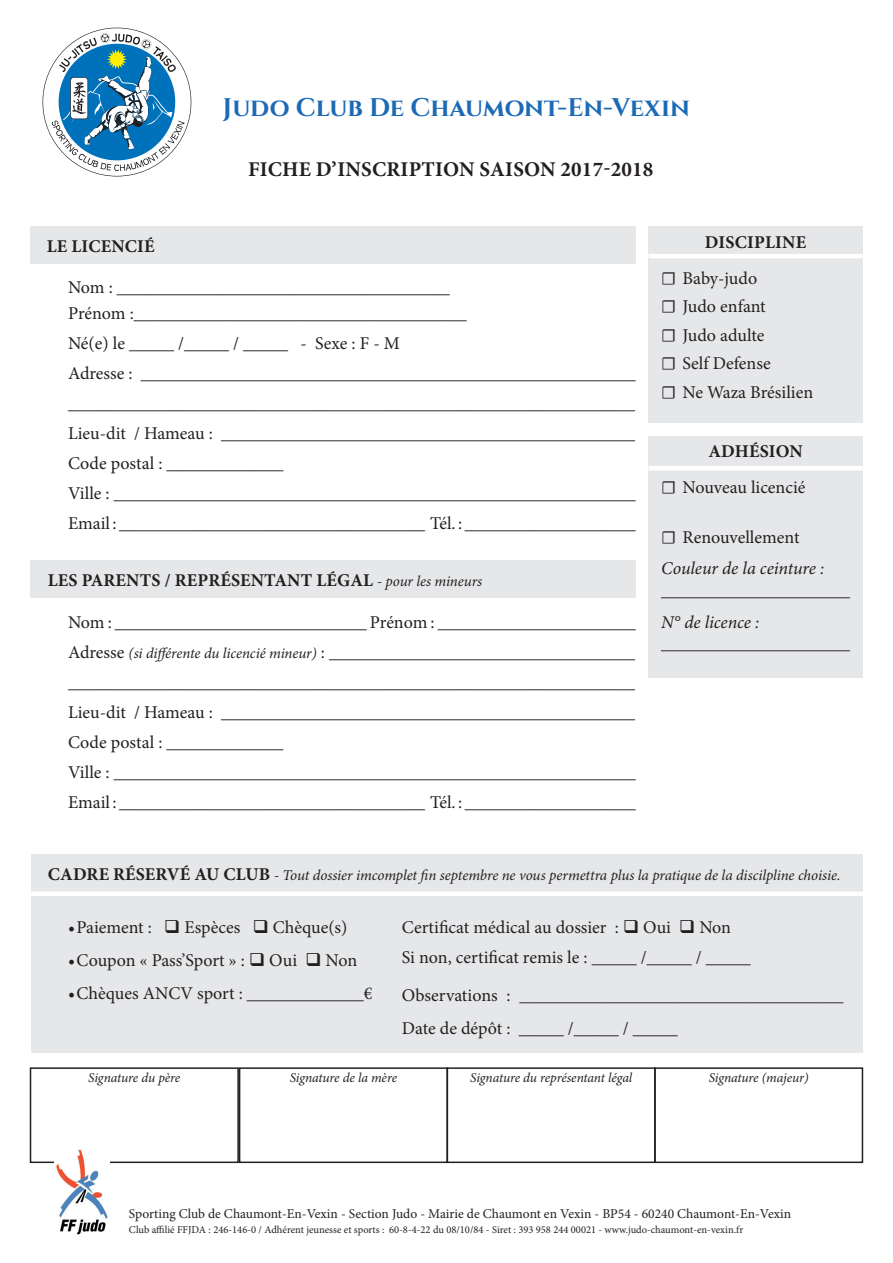
<style>
.page{position:relative;width:893px;height:1263px;background:#fff}
.page>*{position:absolute;margin:0;border:0;box-sizing:border-box;transform-origin:0 0}
.t1{font:700 25.5px "Cinzel";color:#1c6ab5}
.t2{font:700 21px "Minion Pro";letter-spacing:.01em;color:#231f20}
.t3{font:18px/30px "Minion Pro";color:#231f20}
.t4{font:italic 18px/21.6px "Minion Pro";letter-spacing:-.005em;color:#231f20}
.t5{font:700 18px "Minion Pro";letter-spacing:.01em;color:#231f20}
.t6{font:italic 15px "Minion Pro";letter-spacing:-.005em;color:#231f20}
.t7{font:13.5px "Minion Pro";color:#231f20}
.t8{font:italic 13.5px "Minion Pro";letter-spacing:-.01em;color:#231f20}
.t9{font:10.5px "Minion Pro";color:#231f20}
.s1{font-weight:400;font-style:italic;font-size:15px}
.s2{font-style:italic;font-size:15px}
.s3{font-weight:700;font-style:normal;font-size:18px}
</style>
<div class="page">
<div style="left:30px;top:1067px;width:209px;height:96px;border:2px solid #231f20"></div>
<div style="left:239px;top:1067px;width:209px;height:96px;border:2px solid #231f20"></div>
<div style="left:447px;top:1067px;width:209px;height:96px;border:2px solid #231f20"></div>
<div style="left:654px;top:1067px;width:209px;height:96px;border:2px solid #231f20"></div>
<div style="left:31px;top:854px;width:832px;height:198px;background:#e6e7e9"></div>
<svg style="left:43px;top:28px;width:148px;height:148px"></svg>
<img style="left:54px;top:1149px;width:56px;height:86px">
<div style="left:30px;top:226px;width:606px;height:38px;background:#e6e7e9"></div>
<div style="left:31px;top:560px;width:605px;height:38px;background:#e6e7e9"></div>
<div style="left:648px;top:226px;width:215px;height:196px;background:#e6e7e9"></div>
<hr style="left:648px;top:254px;width:215px;height:4px;background:#fff">
<div style="left:648px;top:436px;width:215px;height:241px;background:#e6e7e9"></div>
<hr style="left:648px;top:466px;width:215px;height:4px;background:#fff">
<div style="left:31px;top:891px;width:839px;height:5px;background:#fff"></div>
<p class="t1" style="left:223px;top:92px;width:469px">Judo Club De Chaumont-En-Vexin</p>
<p class="t2" style="left:248px;top:155px;width:407px">FICHE D’INSCRIPTION SAISON 2017-2018</p>
<p class="t5" style="left:47px;top:233px;width:109px">LE LICENCIÉ</p>
<p class="t3" style="left:68px;top:273px;width:383px">Nom : _____________________________________</p>
<p class="t3" style="left:68px;top:298px;width:400px">Prénom :_____________________________________</p>
<p class="t3" style="left:68px;top:328px;width:333px">Né(e) le _____ /_____ / _____ - Sexe : F - M</p>
<p class="t3" style="left:68px;top:358px;width:569px">Adresse : _______________________________________________________ _______________________________________________________________</p>
<p class="t3" style="left:68px;top:418px;width:569px">Lieu-dit / Hameau : ______________________________________________</p>
<p class="t3" style="left:68px;top:448px;width:217px">Code postal : _____________</p>
<p class="t3" style="left:68px;top:478px;width:569px">Ville : __________________________________________________________</p>
<p class="t3" style="left:68px;top:508px;width:569px">Email : __________________________________ Tél. : ___________________</p>
<p class="t5" style="left:48px;top:567px;width:436px">LES PARENTS / REPRÉSENTANT LÉGAL <span class="s1">- pour les mineurs</span></p>
<p class="t3" style="left:68px;top:607px;width:569px">Nom : ____________________________ Prénom : ______________________</p>
<p class="t3" style="left:68px;top:637px;width:569px">Adresse <span class="s2">(si différente du licencié mineur)</span> : __________________________________ _______________________________________________________________</p>
<p class="t3" style="left:68px;top:697px;width:569px">Lieu-dit / Hameau : ______________________________________________</p>
<p class="t3" style="left:68px;top:727px;width:217px">Code postal : _____________</p>
<p class="t3" style="left:68px;top:757px;width:569px">Ville : __________________________________________________________</p>
<p class="t3" style="left:68px;top:787px;width:569px">Email : __________________________________ Tél. : ___________________</p>
<p class="t5" style="left:705px;top:229px;width:103px">DISCIPLINE</p>
<p class="t3" style="left:661px;top:263px;width:97px">☐ Baby-judo</p>
<p class="t3" style="left:661px;top:291px;width:106px">☐ Judo enfant</p>
<p class="t3" style="left:661px;top:320px;width:105px">☐ Judo adulte</p>
<p class="t3" style="left:661px;top:348px;width:111px">☐ Self Defense</p>
<p class="t3" style="left:661px;top:377px;width:153px">☐ Ne Waza Brésilien</p>
<p class="t5" style="left:708px;top:439px;width:96px">ADHÉSION</p>
<p class="t3" style="left:661px;top:473px;width:146px">☐ Nouveau licencié</p>
<p class="t3" style="left:661px;top:522px;width:140px">☐ Renouvellement</p>
<p class="t4" style="left:661px;top:558px;width:190px">Couleur de la ceinture : _____________________</p>
<p class="t4" style="left:661px;top:611px;width:190px">N° de licence : _____________________</p>
<p class="t6" style="left:48px;top:865px;width:794px"><span class="s3">CADRE RÉSERVÉ AU CLUB</span> - Tout dossier imcomplet fin septembre ne vous permettra plus la pratique de la discilpline choisie.</p>
<p class="t3" style="left:68px;top:912px;width:281px">• Paiement : ❑ Espèces ❑ Chèque(s)</p>
<p class="t3" style="left:68px;top:945px;width:291px">• Coupon « Pass’Sport » : ❑ Oui ❑ Non</p>
<p class="t3" style="left:68px;top:978px;width:306px">• Chèques ANCV sport : _____________€</p>
<p class="t3" style="left:402px;top:912px;width:331px">Certificat médical au dossier : ❑ Oui ❑ Non</p>
<p class="t3" style="left:402px;top:942px;width:351px">Si non, certificat remis le : _____ /_____ / _____</p>
<p class="t3" style="left:402px;top:978px;width:443px;line-height:33px">Observations : ____________________________________<br>Date de dépôt : _____ /_____ / _____</p>
<p class="t8" style="left:88px;top:1068px;width:94px">Signature du père</p>
<p class="t8" style="left:290px;top:1068px;width:109px">Signature de la mère</p>
<p class="t8" style="left:470px;top:1068px;width:163px">Signature du représentant légal</p>
<p class="t8" style="left:709px;top:1068px;width:102px">Signature (majeur)</p>
<p class="t7" style="left:129px;top:1204px;width:664px">Sporting Club de Chaumont-En-Vexin - Section Judo - Mairie de Chaumont en Vexin - BP54 - 60240 Chaumont-En-Vexin</p>
<p class="t9" style="left:129px;top:1222px;width:616px">Club affilié FFJDA : 246-146-0 / Adhérent jeunesse et sports : 60-8-4-22 du 08/10/84 - Siret : 393 958 244 00021 - www.judo-chaumont-en-vexin.fr</p>
</div>
